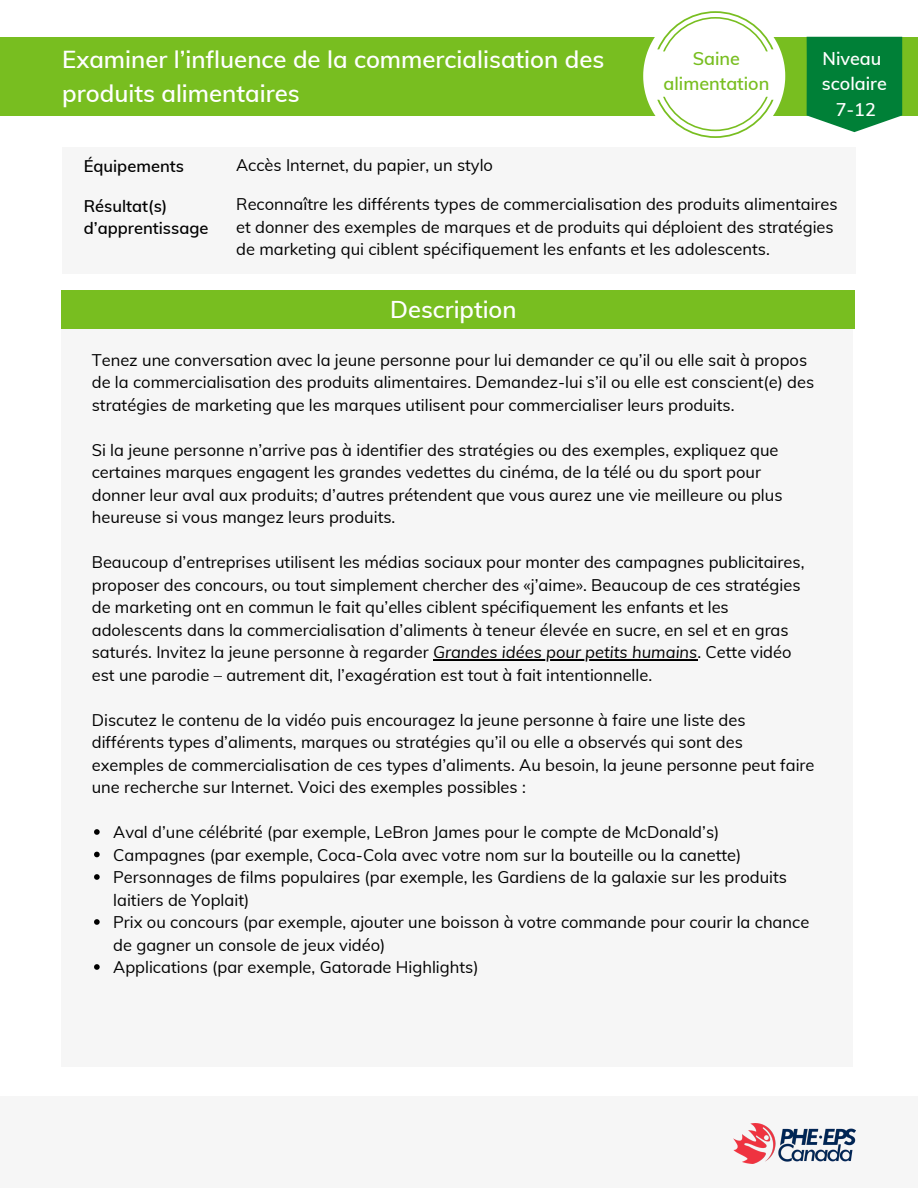
<style>
.page{position:relative;width:918px;height:1188px;background:#fff}
.page>*{position:absolute;margin:0;border:0;box-sizing:border-box;transform-origin:0 0}
.t1{font:600 24px/33.6px "Muli";color:#fff}
.t2{font:600 23.7px "Muli";color:#fff}
.t3{font:600 18px/25.5px "Muli";color:#fff;text-align:center}
.t4{font:600 18px/25px "Muli";color:#78be20;text-align:center}
.t5{font:16.5px/22.5px "Muli";color:#000}
.t6{font:600 16.5px/22.5px "Muli";color:#000}
.s1{font-style:italic}
</style>
<div class="page">
<div style="left:61px;top:328px;width:792px;height:738px;background:#f6f6f6"></div>
<div style="left:61px;top:290px;width:793px;height:38px;background:#78be20"></div>
<div style="left:0;top:1096px;width:918px;height:92px;background:#f6f6f6"></div>
<img style="left:734px;top:1123px;width:121px;height:41px">
<div style="left:0;top:37px;width:918px;height:79px;background:#78be20"></div>
<div style="left:62px;top:147px;width:794px;height:127px;background:#f6f6f6"></div>
<svg style="left:94px;top:829px;width:6px;height:6px"></svg>
<svg style="left:94px;top:852px;width:6px;height:5px"></svg>
<svg style="left:94px;top:874px;width:6px;height:6px"></svg>
<svg style="left:94px;top:919px;width:6px;height:6px"></svg>
<svg style="left:94px;top:964px;width:6px;height:6px"></svg>
<hr style="left:433px;top:659px;width:264px;height:1px;background:#000">
<svg style="left:807px;top:37px;width:95px;height:95px;background:#158a48"></svg>
<svg style="left:643px;top:11px;width:142px;height:127px"></svg>
<h1 class="t1" style="left:62px;top:42px;width:544px">Examiner l’influence de la commercialisation des produits alimentaires</h1>
<p class="t4" style="left:663px;top:45px;width:107px">Saine alimentation</p>
<p class="t3" style="left:822px;top:45px;width:66px">Niveau scolaire<br>7-12</p>
<p class="t6" style="left:84px;top:155px;width:102px">Équipements</p>
<p class="t6" style="left:84px;top:194px;width:126px">Résultat(s) d’apprentissage</p>
<p class="t5" style="left:236px;top:154px;width:258px">Accès Internet, du papier, un stylo</p>
<p class="t5" style="left:236px;top:193px;width:603px">Reconnaître les différents types de commercialisation des produits alimentaires et donner des exemples de marques et de produits qui déploient des stratégies de marketing qui ciblent spécifiquement les enfants et les adolescents.</p>
<h2 class="t2" style="left:390px;top:294px;width:128px">Description</h2>
<p class="t5" style="left:92px;top:348px;width:724px">Tenez une conversation avec la jeune personne pour lui demander ce qu’il ou elle sait à propos de la commercialisation des produits alimentaires. Demandez-lui s’il ou elle est conscient(e) des stratégies de marketing que les marques utilisent pour commercialiser leurs produits.</p>
<p class="t5" style="left:92px;top:438px;width:692px">Si la jeune personne n’arrive pas à identifier des stratégies ou des exemples, expliquez que certaines marques engagent les grandes vedettes du cinéma, de la télé ou du sport pour donner leur aval aux produits; d’autres prétendent que vous aurez une vie meilleure ou plus heureuse si vous mangez leurs produits.</p>
<p class="t5" style="left:92px;top:551px;width:714px">Beaucoup d’entreprises utilisent les médias sociaux pour monter des campagnes publicitaires, proposer des concours, ou tout simplement chercher des «j’aime». Beaucoup de ces stratégies de marketing ont en commun le fait qu’elles ciblent spécifiquement les enfants et les adolescents dans la commercialisation d’aliments à teneur élevée en sucre, en sel et en gras saturés. Invitez la jeune personne à regarder <span class="s1">Grandes idées pour petits humains</span>. Cette vidéo est une parodie – autrement dit, l’exagération est tout à fait intentionnelle.</p>
<p class="t5" style="left:92px;top:708px;width:724px">Discutez le contenu de la vidéo puis encouragez la jeune personne à faire une liste des différents types d’aliments, marques ou stratégies qu’il ou elle a observés qui sont des exemples de commercialisation de ces types d’aliments. Au besoin, la jeune personne peut faire une recherche sur Internet. Voici des exemples possibles :</p>
<p class="t5" style="left:113px;top:821px;width:698px">Aval d’une célébrité (par exemple, LeBron James pour le compte de McDonald’s)<br>Campagnes (par exemple, Coca-Cola avec votre nom sur la bouteille ou la canette)<br>Personnages de films populaires (par exemple, les Gardiens de la galaxie sur les produits laitiers de Yoplait)<br>Prix ou concours (par exemple, ajouter une boisson à votre commande pour courir la chance de gagner un console de jeux vidéo)<br>Applications (par exemple, Gatorade Highlights)</p>
</div>
